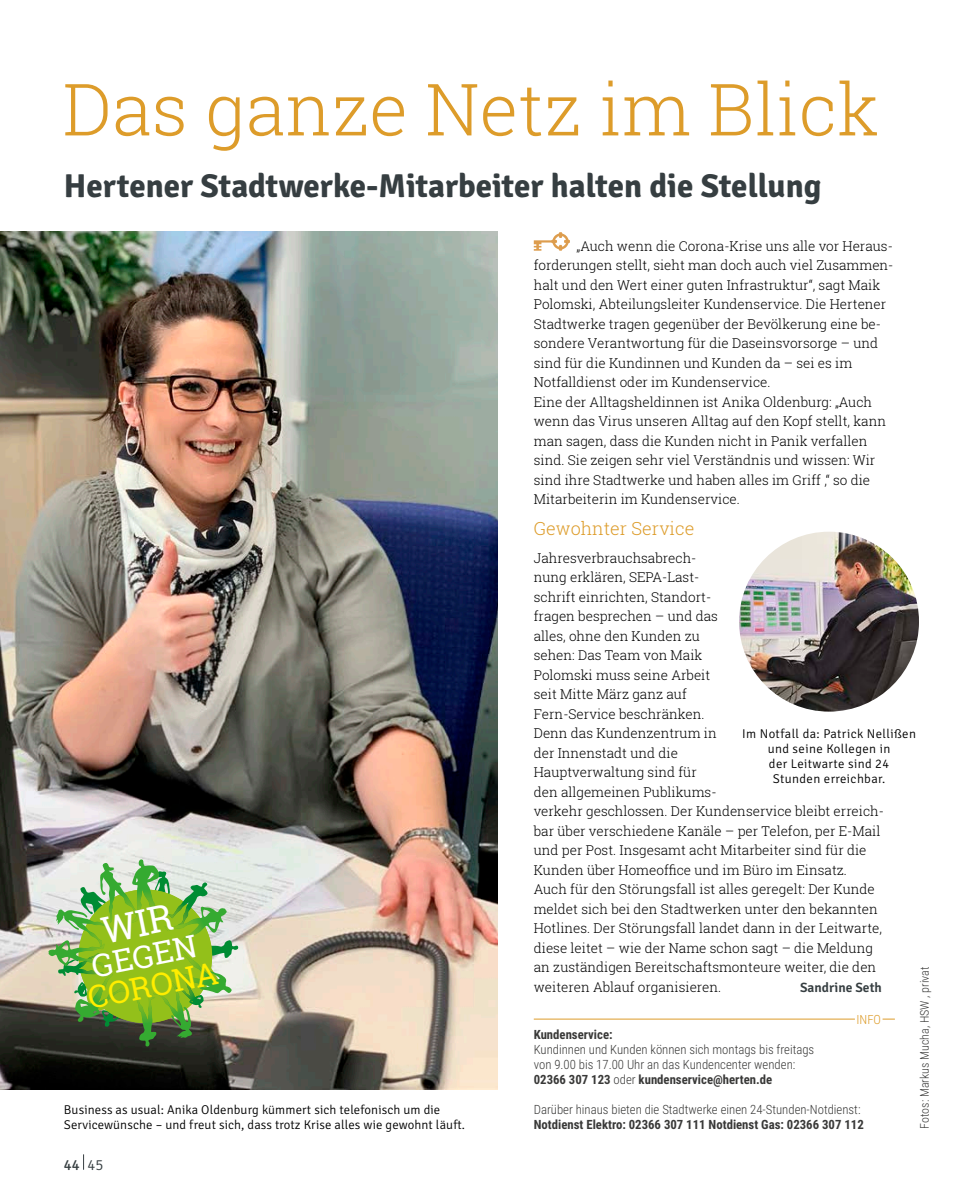
<style>
.page{position:relative;width:957px;height:1191px;background:#fff}
.page>*{position:absolute;margin:0;border:0;box-sizing:border-box;transform-origin:0 0}
.t1{font:300 72px "Roboto Slab";color:#dd9c2a}
.t2{font:700 33px "Signika";color:#363e41}
.t3{font:31.5px "Roboto Slab";color:#ffed00}
.t4{font:31.5px "Roboto Slab";color:#fff}
.t5{font:300 18px "Roboto Slab";color:#dd9c2a}
.t6{font:15px "Signika";color:#363e41}
.t7{font:300 13.5px/19.5px "Roboto Slab";color:#000}
.t8{font:600 13.5px "Signika";color:#363e41}
.t9{font:300 12.75px/15px "Roboto Condensed";color:#393938}
.t10{font:300 12.75px/15px "Signika";letter-spacing:.01em;color:#000}
.t11{font:300 12.75px/15px "Signika";letter-spacing:.03em;color:#000;text-align:center}
.t12{font:700 12.75px "Roboto Condensed";color:#393938}
.t13{font:300 12.6px "Roboto Condensed";color:#dd9c2a}
.t14{font:300 12px "Roboto Condensed";color:#393938}
.s1{font-weight:300}
.s2{font-weight:700}
</style>
<div class="page">
<svg style="left:534px;top:232px;width:36px;height:19px"></svg>
<hr style="left:534px;top:1018px;width:321px;height:1px;background:#dd9c2a">
<svg style="left:882px;top:1018px;width:13px;height:1px"></svg>
<img style="left:0;top:231px;width:497px;height:858px">
<img style="left:739px;top:531px;width:180px;height:180px;border-radius:90px">
<svg style="left:83px;top:1154px;width:1px;height:15px"></svg>
<svg style="left:48px;top:859px;width:190px;height:187px;background:#92b464"></svg>
<h1 class="t1" style="left:63px;top:60px;width:818px">Das ganze Netz im Blick</h1>
<h2 class="t2" style="left:64px;top:166px;width:759px">Hertener Stadtwerke-Mitarbeiter halten die Stellung</h2>
<h3 class="t4" style="left:88px;top:945px;width:108px;rotate:-11deg">GEGEN</h3>
<h3 class="t3" style="left:84px;top:976px;width:133px;rotate:-11deg">CORONA</h3>
<p class="t10" style="left:64px;top:1102px;width:403px">Business as usual: Anika Oldenburg kümmert sich telefonisch um die<br>Servicewünsche – und freut sich, dass trotz Krise alles wie gewohnt läuft.</p>
<p class="t6" style="left:64px;top:1156px;width:41px">44 <span class="s1">45</span></p>
<p class="t7" style="left:534px;top:236px;width:361px;text-indent:43px">„Auch wenn die Corona-Krise uns alle vor Heraus&shy;forderungen stellt, sieht man doch auch viel Zusammen&shy;halt und den Wert einer guten Infrastruktur“, sagt Maik Polomski, Abteilungsleiter Kundenservice. Die Hertener Stadtwerke tragen gegenüber der Bevölkerung eine be&shy;sondere Verantwortung für die Daseinsvorsorge – und sind für die Kundinnen und Kunden da – sei es im Notfalldienst oder im Kundenservice.<br>Eine der Alltagsheldinnen ist Anika Oldenburg: „Auch wenn das Virus unseren Alltag auf den Kopf stellt, kann man sagen, dass die Kunden nicht in Panik verfallen sind. Sie zeigen sehr viel Verständnis und wissen: Wir sind ihre Stadtwerke und haben alles im Griff ,“ so die Mitarbeiterin im Kundenservice.</p>
<h3 class="t5" style="left:534px;top:516px;width:162px">Gewohnter Service</h3>
<p class="t7" style="left:534px;top:548px;width:352px">Jahresverbrauchsabrech-<br>nung erklären, SEPA-Last-<br>schrift einrichten, Standort-<br>fragen besprechen – und das<br>alles, ohne den Kunden zu<br>sehen: Das Team von Maik<br>Polomski muss seine Arbeit<br>seit Mitte März ganz auf<br>Fern-Service beschränken.<br>Denn das Kundenzentrum in<br>der Innenstadt und die<br>Hauptverwaltung sind für<br>den allgemeinen Publikums-<br>verkehr geschlossen. Der Kundenservice bleibt erreich&shy;bar über verschiedene Kanäle – per Telefon, per E-Mail und per Post. Insgesamt acht Mitarbeiter sind für die Kunden über Homeoffice und im Büro im Einsatz.<br>Auch für den Störungsfall ist alles geregelt: Der Kunde meldet sich bei den Stadtwerken unter den bekannten Hotlines. Der Störungsfall landet dann in der Leitwarte, diese leitet – wie der Name schon sagt – die Meldung an zuständigen Bereitschaftsmonteure weiter, die den weiteren Ablauf organisieren.</p>
<p class="t11" style="left:742px;top:726px;width:175px">Im Notfall da: Patrick Nellißen und seine Kollegen in<br>der Leitwarte sind 24<br>Stunden erreichbar.</p>
<p class="t14" style="left:916px;top:1128px;width:163px;rotate:-90deg">Fotos: Markus Mucha, HSW , privat</p>
<p class="t8" style="left:800px;top:979px;width:83px">Sandrine Seth</p>
<p class="t13" style="left:856px;top:1010px;width:26px">INFO</p>
<p class="t12" style="left:534px;top:1026px;width:80px">Kundenservice:</p>
<p class="t9" style="left:534px;top:1042px;width:282px">Kundinnen und Kunden können sich montags bis freitags von 9.00 bis 17.00 Uhr an das Kundencenter wenden:<br><span class="s2">02366 307 123</span> oder <span class="s2">kundenservice@herten.de</span></p>
<p class="t9" style="left:534px;top:1101px;width:328px">Darüber hinaus bieten die Stadtwerke einen 24-Stunden-Notdienst:</p>
<p class="t12" style="left:534px;top:1116px;width:331px">Notdienst Elektro: 02366 307 111 Notdienst Gas: 02366 307 112</p>
</div>
